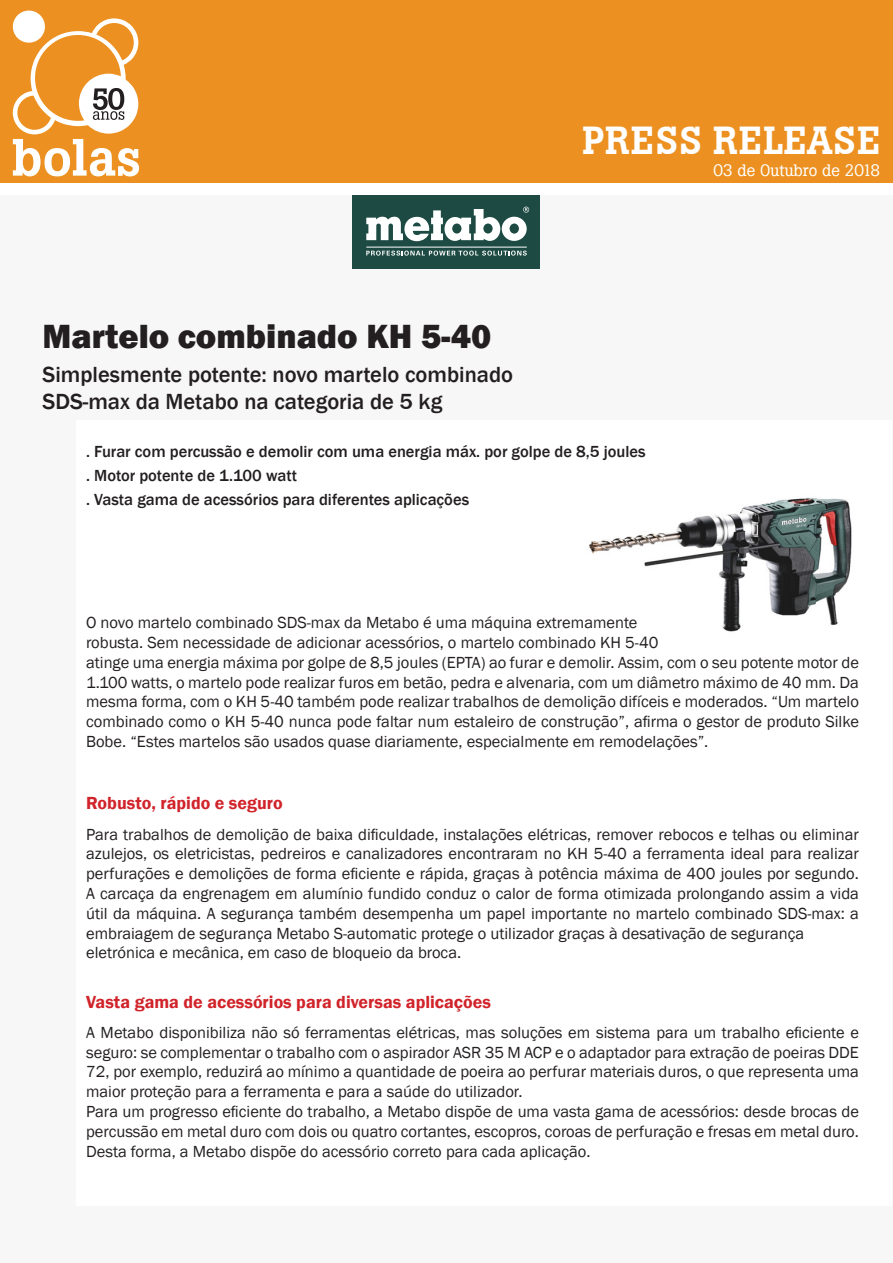
<style>
.page{position:relative;width:893px;height:1263px;background:#fff}
.page>*{position:absolute;margin:0;border:0;box-sizing:border-box;transform-origin:0 0}
.t1{font:500 39px "Boton";letter-spacing:.02em;color:#fff}
.t2{font:800 34.5px "Franklin Gothic";color:#231f20}
.t3{font:500 22.5px/27px "Franklin Gothic";color:#231f20}
.t4{font:600 18px "Franklin Gothic";color:#d1232a}
.t5{font:16.5px/19.8px "Franklin Gothic";color:#231f20;text-align:justify}
.t6{font:500 16.5px "Franklin Gothic";color:#231f20}
.t7{font:16.5px "Boton";color:#fff}
</style>
<div class="page">
<div style="left:0;top:0;width:893px;height:183px;background:#ec9121"></div>
<svg style="left:13px;top:11px;width:126px;height:165px"></svg>
<div style="left:0;top:196px;width:893px;height:1067px;background:#f7f7f8"></div>
<div style="left:77px;top:420px;width:815px;height:786px;background:#fff"></div>
<div style="left:353px;top:196px;width:187px;height:73px;background:#1d4a43"></div>
<svg style="left:366px;top:207px;width:163px;height:34px"></svg>
<hr style="left:366px;top:247px;width:161px;height:1px;background:#fff">
<svg style="left:366px;top:251px;width:161px;height:5px"></svg>
<img style="left:589px;top:497px;width:263px;height:135px">
<p class="t2" style="left:43px;top:314px;width:450px">Martelo combinado KH 5-40</p>
<p class="t3" style="left:43px;top:361px;width:472px">Simplesmente potente: novo martelo combinado<br>SDS-max da Metabo na categoria de 5 kg</p>
<p class="t1" style="left:582px;top:118px;width:299px">PRESS RELEASE</p>
<p class="t7" style="left:713px;top:161px;width:168px">03 de Outubro de 2018</p>
<p class="t6" style="left:86px;top:441px;width:561px">. Furar com percussão e demolir com uma energia máx. por golpe de 8,5 joules</p>
<p class="t6" style="left:86px;top:465px;width:212px">. Motor potente de 1.100 watt</p>
<p class="t6" style="left:86px;top:489px;width:385px">. Vasta gama de acessórios para diferentes aplicações</p>
<p class="t5" style="left:86px;top:613px;width:553px">O novo martelo combinado SDS-max da Metabo é uma máquina extremamente</p>
<p class="t5" style="left:86px;top:633px;width:574px">robusta. Sem necessidade de adicionar acessórios, o martelo combinado KH 5-40</p>
<p class="t5" style="left:86px;top:653px;width:774px">atinge uma energia máxima por golpe de 8,5 joules (EPTA) ao furar e demolir. Assim, com o seu potente motor de 1.100 watts, o martelo pode realizar furos em betão, pedra e alvenaria, com um diâmetro máximo de 40 mm. Da mesma forma, com o KH 5-40 também pode realizar trabalhos de demolição difíceis e moderados. “Um martelo combinado como o KH 5-40 nunca pode faltar num estaleiro de construção”, afirma o gestor de produto Silke Bobe. “Estes martelos são usados quase diariamente, especialmente em remodelações”.</p>
<p class="t4" style="left:86px;top:792px;width:198px">Robusto, rápido e seguro</p>
<p class="t5" style="left:86px;top:824px;width:774px">Para trabalhos de demolição de baixa dificuldade, instalações elétricas, remover rebocos e telhas ou eliminar azulejos, os eletricistas, pedreiros e canalizadores encontraram no KH 5-40 a ferramenta ideal para realizar perfurações e demolições de forma eficiente e rápida, graças à potência máxima de 400 joules por segundo.<br>A carcaça da engrenagem em alumínio fundido conduz o calor de forma otimizada prolongando assim a vida útil da máquina. A segurança também desempenha um papel importante no martelo combinado SDS-max: a embraiagem de segurança Metabo S-automatic protege o utilizador graças à desativação de segurança</p>
<p class="t5" style="left:86px;top:943px;width:377px">eletrónica e mecânica, em caso de bloqueio da broca.</p>
<p class="t4" style="left:86px;top:990px;width:406px">Vasta gama de acessórios para diversas aplicações</p>
<p class="t5" style="left:86px;top:1023px;width:774px">A Metabo disponibiliza não só ferramentas elétricas, mas soluções em sistema para um trabalho eficiente e seguro: se complementar o trabalho com o aspirador ASR 35 M ACP e o adaptador para extração de poeiras DDE 72, por exemplo, reduzirá ao mínimo a quantidade de poeira ao perfurar materiais duros, o que representa uma maior proteção para a ferramenta e para a saúde do utilizador.</p>
<p class="t5" style="left:86px;top:1102px;width:774px">Para um progresso eficiente do trabalho, a Metabo dispõe de uma vasta gama de acessórios: desde brocas de percussão em metal duro com dois ou quatro cortantes, escopros, coroas de perfuração e fresas em metal duro.<br>Desta forma, a Metabo dispõe do acessório correto para cada aplicação.</p>
</div>
